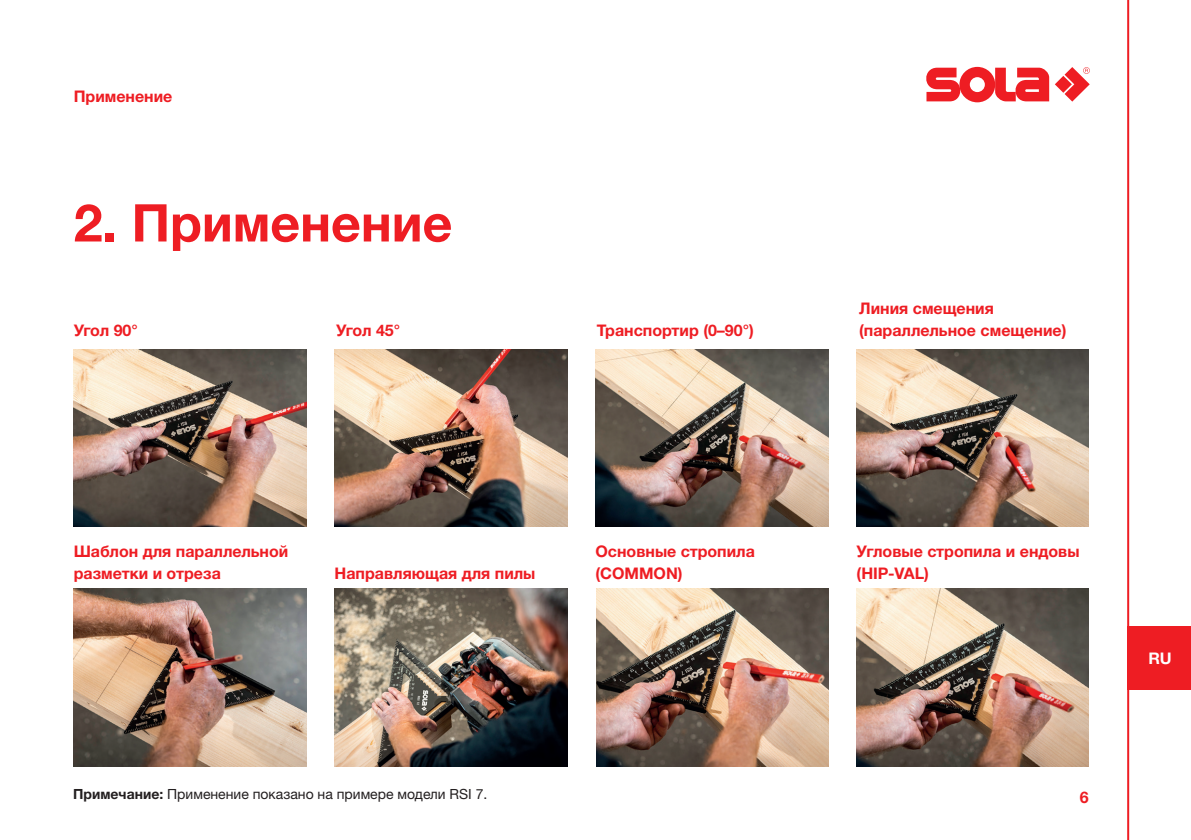
<style>
.page{position:relative;width:1191px;height:840px;background:#fff}
.page>*{position:absolute;margin:0;border:0;box-sizing:border-box;transform-origin:0 0}
.t1{font:700 52px "Helvetica Neue LTW1 G";color:#ee1d23}
.t2{font:700 16px/22px "Helvetica Neue LTW1 G";color:#ee1d23}
.t3{font:700 16px "Helvetica Neue LTW1 G";color:#fff}
.t4{font:14px "Helvetica Neue LTW1 G";color:#231f20}
.s1{font-weight:700}
</style>
<div class="page">
<hr style="left:1127px;top:0;width:2px;height:839px;background:#ee1d23">
<svg style="left:926px;top:67px;width:163px;height:35px"></svg>
<div style="left:1127px;top:625px;width:64px;height:64px;background:#ee1d23"></div>
<img style="left:74px;top:349px;width:232px;height:177px">
<img style="left:74px;top:588px;width:232px;height:177px">
<img style="left:334px;top:349px;width:233px;height:177px">
<img style="left:595px;top:349px;width:233px;height:177px">
<img style="left:334px;top:588px;width:233px;height:177px">
<img style="left:856px;top:349px;width:233px;height:177px">
<img style="left:596px;top:588px;width:232px;height:177px">
<img style="left:856px;top:588px;width:233px;height:177px">
<p class="t2" style="left:74px;top:85px;width:100px">Применение</p>
<h1 class="t1" style="left:74px;top:191px;width:380px">2. Применение</h1>
<p class="t2" style="left:74px;top:319px;width:66px">Угол 90°</p>
<p class="t2" style="left:336px;top:319px;width:66px">Угол 45°</p>
<p class="t2" style="left:597px;top:319px;width:158px">Транспортир (0–90°)</p>
<p class="t2" style="left:859px;top:297px;width:209px">Линия смещения (параллельное смещение)</p>
<p class="t2" style="left:74px;top:539px;width:216px">Шаблон для параллельной разметки и отреза</p>
<p class="t2" style="left:334px;top:561px;width:202px">Направляющая для пилы</p>
<p class="t4" style="left:73px;top:784px;width:416px"><span class="s1">Примечание:</span> Применение показано на примере модели RSI 7.</p>
<p class="t2" style="left:595px;top:539px;width:161px">Основные стропила (COMMON)</p>
<p class="t2" style="left:856px;top:539px;width:224px">Угловые стропила и ендовы (HIP-VAL)</p>
<p class="t2" style="left:1079px;top:785px;width:10px">6</p>
<p class="t3" style="left:1148px;top:647px;width:25px">RU</p>
</div>
